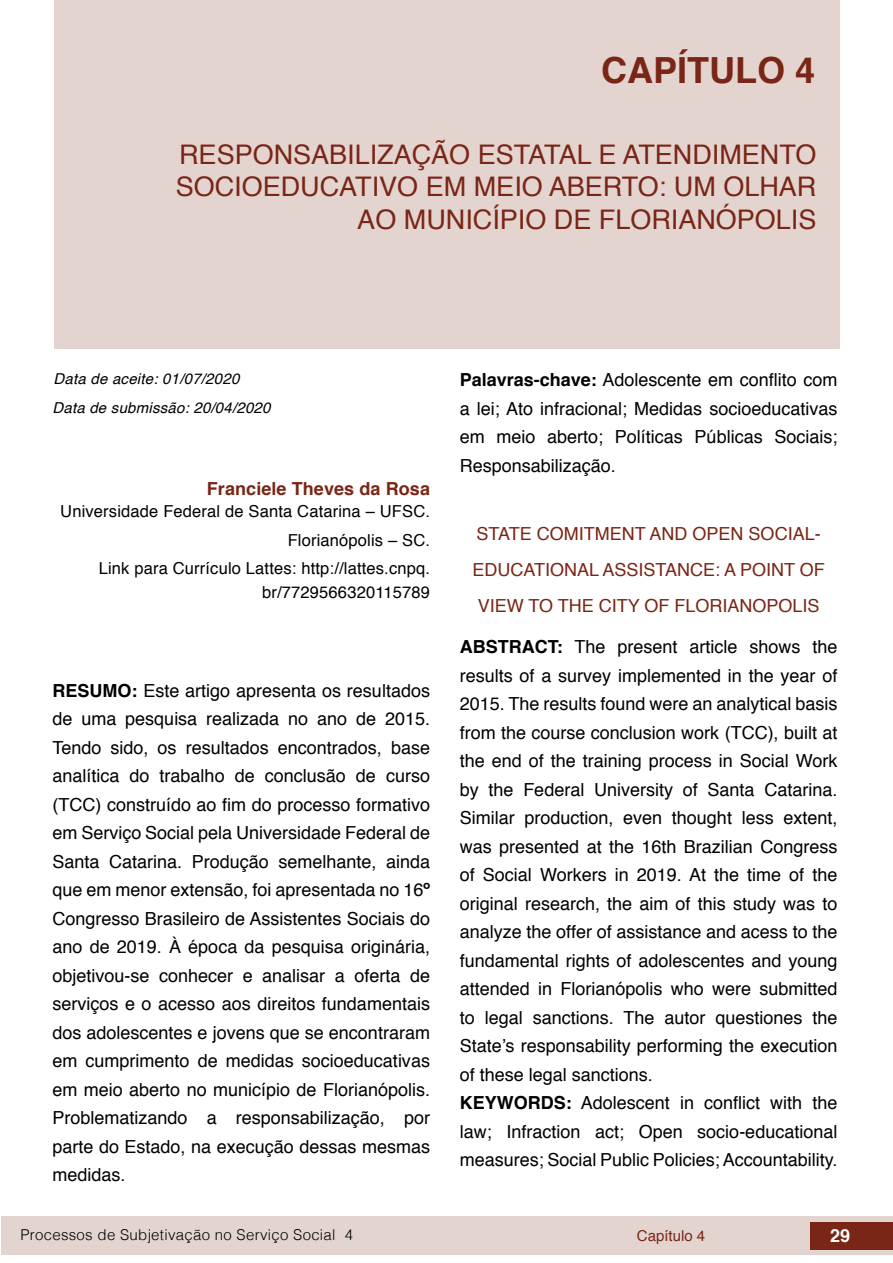
<style>
.page{position:relative;width:893px;height:1263px;background:#fff}
.page>*{position:absolute;margin:0;border:0;box-sizing:border-box;transform-origin:0 0}
.capitulos{font:700 36px "Helvetica";color:#7a2616}
.nome_artigos{font:27px/32.4px "Helvetica";color:#7a2616;text-align:right}
.Resumos_e_PC_TXT{font:18px/28.5px "Helvetica";color:#000;text-align:justify}
.título_Inglês{font:18px/36px "Helvetica";color:#7a2616}
.nome_autores{font:700 18px "Helvetica";letter-spacing:.005em;color:#7a2616}
.t1{font:700 18px "Helvetica";color:#fff}
.info_autores{font:16.5px/24px "Helvetica";letter-spacing:.01em;color:#000;text-align:right}
.datas{font:italic 15px "Helvetica";letter-spacing:.015em;color:#000}
.t2{font:300 15px "Helvetica";letter-spacing:.02em;color:#000}
.t3{font:15px "Helvetica";color:#7a2616}
.s1{font-weight:700}
</style>
<div class="page">
<div style="left:1px;top:1216px;width:891px;height:38px;background:#e4d4d0"></div>
<div style="left:810px;top:1222px;width:83px;height:27px;background:#7a2616"></div>
<div style="left:54px;top:0;width:785px;height:349px;background:#e4d4d0"></div>
<p class="capitulos" style="left:601px;top:41px;width:216px">CAPÍTULO 4</p>
<p class="nome_artigos" style="left:176px;top:139px;width:642px">RESPONSABILIZAÇÃO ESTATAL E ATENDIMENTO<br>SOCIOEDUCATIVO EM MEIO ABERTO: UM OLHAR<br>AO MUNICÍPIO DE FLORIANÓPOLIS</p>
<p class="datas" style="left:54px;top:367px;width:187px">Data de aceite: 01/07/2020</p>
<p class="datas" style="left:52px;top:396px;width:220px">Data de submissão: 20/04/2020</p>
<p class="nome_autores" style="left:207px;top:474px;width:225px">Franciele Theves da Rosa</p>
<p class="info_autores" style="left:60px;top:500px;width:371px">Universidade Federal de Santa Catarina – UFSC.</p>
<p class="info_autores" style="left:288px;top:528px;width:144px">Florianópolis – SC.</p>
<p class="info_autores" style="left:99px;top:556px;width:333px">Link para Currículo Lattes: http://lattes.cnpq. br/7729566320115789</p>
<p class="Resumos_e_PC_TXT" style="left:52px;top:676px;width:379px"><span class="s1">RESUMO:</span> Este artigo apresenta os resultados de uma pesquisa realizada no ano de 2015.<br>Tendo sido, os resultados encontrados, base analítica do trabalho de conclusão de curso (TCC) construído ao fim do processo formativo em Serviço Social pela Universidade Federal de Santa Catarina. Produção semelhante, ainda que em menor extensão, foi apresentada no 16<span class="s1">º </span>Congresso Brasileiro de Assistentes Sociais do ano de 2019. À época da pesquisa originária, objetivou-se conhecer e analisar a oferta de serviços e o acesso aos direitos fundamentais dos adolescentes e jovens que se encontraram em cumprimento de medidas socioeducativas em meio aberto no município de Florianópolis.<br>Problematizando a responsabilização, por parte do Estado, na execução dessas mesmas medidas.</p>
<p class="Resumos_e_PC_TXT" style="left:460px;top:366px;width:379px"><span class="s1">Palavras-chave:</span> Adolescente em conflito com a lei; Ato infracional; Medidas socioeducativas em meio aberto; Políticas Públicas Sociais; Responsabilização.</p>
<p class="título_Inglês" style="left:472px;top:516px;width:354px">STATE COMITMENT AND OPEN SOCIAL-<br>EDUCATIONAL ASSISTANCE: A POINT OF<br>VIEW TO THE CITY OF FLORIANOPOLIS</p>
<p class="Resumos_e_PC_TXT" style="left:460px;top:633px;width:379px"><span class="s1">ABSTRACT:</span> The present article shows the results of a survey implemented in the year of 2015. The results found were an analytical basis from the course conclusion work (TCC), built at the end of the training process in Social Work by the Federal University of Santa Catarina.<br>Similar production, even thought less extent, was presented at the 16th Brazilian Congress of Social Workers in 2019. At the time of the original research, the aim of this study was to analyze the offer of assistance and acess to the fundamental rights of adolescentes and young attended in Florianópolis who were submitted to legal sanctions. The autor questiones the State’s responsability performing the execution of these legal sanctions.</p>
<p class="Resumos_e_PC_TXT" style="left:460px;top:1089px;width:379px"><span class="s1">KEYWORDS:</span> Adolescent in conflict with the law; Infraction act; Open socio-educational measures; Social Public Policies; Accountability.</p>
<p class="t2" style="left:20px;top:1222px;width:334px">Processos de Subjetivação no Serviço Social 4</p>
<p class="t3" style="left:637px;top:1224px;width:70px">Capítulo 4</p>
<p class="t1" style="left:830px;top:1221px;width:22px">29</p>
</div>
